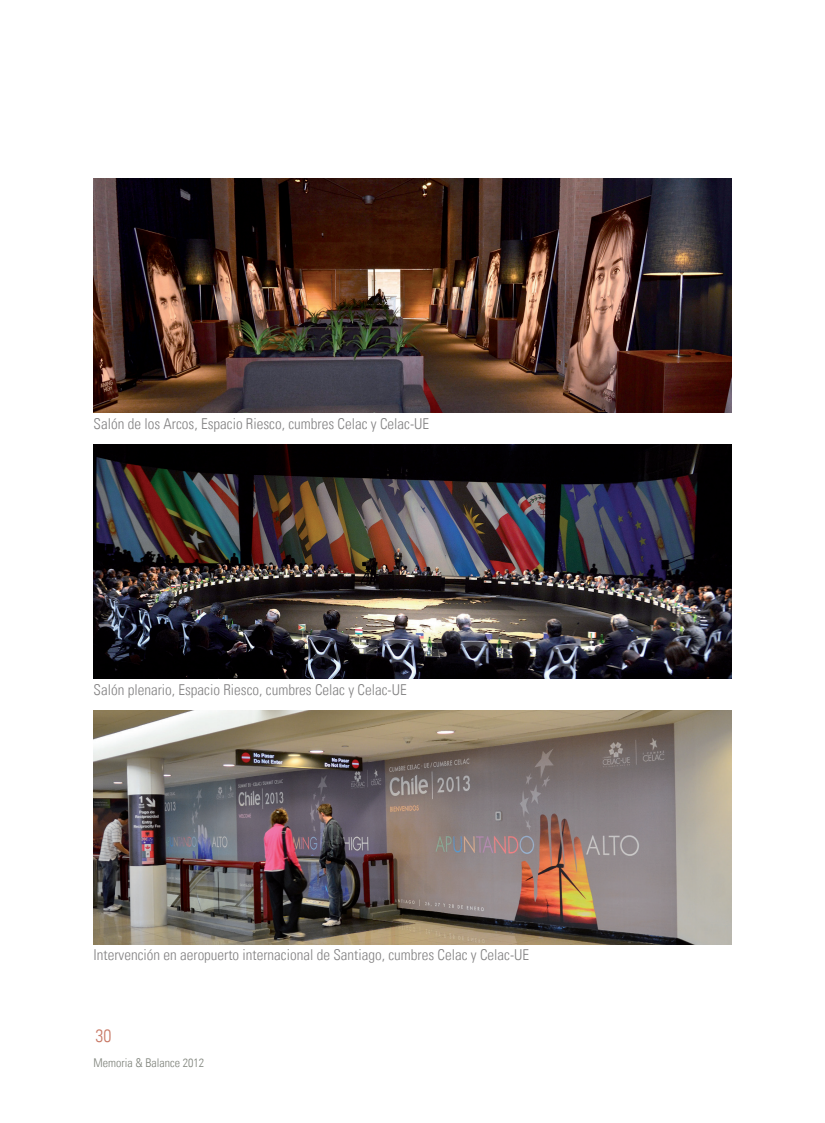
<style>
.page{position:relative;width:825px;height:1123px;background:#fff}
.page>*{position:absolute;margin:0;border:0;box-sizing:border-box;transform-origin:0 0}
.t1{font:300 condensed 18px "Univers LT";color:#c87966}
.t2{font:300 condensed 15px "Univers LT";color:#838283}
.t3{font:300 condensed 12px "Univers LT";color:#7e827a}
</style>
<div class="page">
<img style="left:94px;top:444px;width:637px;height:234px">
<img style="left:94px;top:179px;width:637px;height:233px">
<img style="left:94px;top:710px;width:637px;height:234px">
<p class="t2" style="left:94px;top:414px;width:337px">Salón de los Arcos, Espacio Riesco, cumbres Celac y Celac-UE</p>
<p class="t2" style="left:94px;top:680px;width:315px">Salón plenario, Espacio Riesco, cumbres Celac y Celac-UE</p>
<p class="t2" style="left:94px;top:946px;width:437px">Intervención en aeropuerto internacional de Santiago, cumbres Celac y Celac-UE</p>
<p class="t1" style="left:96px;top:1025px;width:17px">30</p>
<p class="t3" style="left:94px;top:1055px;width:112px">Memoria &amp; Balance 2012</p>
</div>
